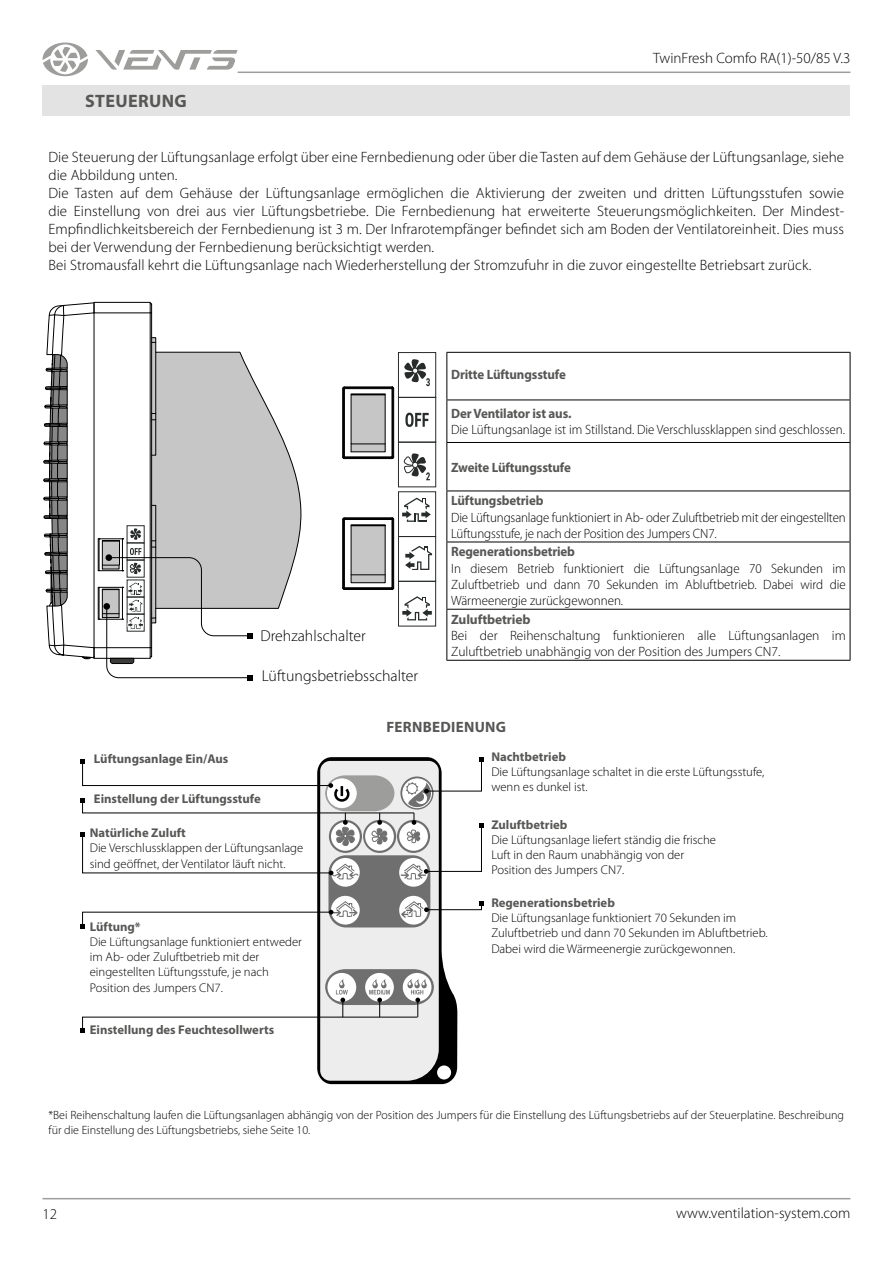
<style>
.page{position:relative;width:893px;height:1263px;background:#fff}
.page>*{position:absolute;margin:0;border:0;box-sizing:border-box;transform-origin:0 0}
.t1{font:700 18px "Myriad Pro";letter-spacing:.02em;color:#575756}
.t2{font:300 15.75px "Myriad Pro";color:#000}
.t3{font:300 15px/18px "Myriad Pro";letter-spacing:.005em;color:#000}
.t4{font:700 15px "Myriad Pro";letter-spacing:.02em;color:#575756}
.t5{font:300 13.5px/16.2px "Myriad Pro";color:#000;scale:.96 1}
.t6{font:300 13.5px/16.2px "Myriad Pro";color:#000}
.t7{font:700 13.5px "Myriad Pro";letter-spacing:-.01em;color:#575756;scale:.96 1}
.t8{font:700 13.5px "Myriad Pro";letter-spacing:-.01em;color:#575756}
.t9{font:300 12.6px/15.1px "Myriad Pro";color:#000}
.t10{font:700 12.6px "Myriad Pro";color:#585756}
.t11{font:300 12.6px/15.1px "Myriad Pro";color:#010202}
.t12{font:300 12px/14.4px "Myriad Pro";color:#000}
</style>
<div class="page">
<hr style="left:43px;top:1198px;width:807px;height:1px;background:#9d9d9c">
<hr style="left:238px;top:72px;width:612px;height:1px;background:#9d9d9c">
<svg style="left:95px;top:50px;width:143px;height:20px"></svg>
<svg style="left:43px;top:43px;width:45px;height:33px"></svg>
<div style="left:43px;top:85px;width:807px;height:31px;background:#e3e3e3"></div>
<hr style="left:446px;top:352px;width:404px;height:1px;background:#000">
<hr style="left:446px;top:353px;width:1px;height:47px;background:#000">
<hr style="left:850px;top:353px;width:1px;height:47px;background:#000">
<hr style="left:446px;top:400px;width:404px;height:1px;background:#000">
<hr style="left:446px;top:400px;width:1px;height:42px;background:#000">
<hr style="left:850px;top:400px;width:1px;height:42px;background:#000">
<hr style="left:446px;top:442px;width:404px;height:1px;background:#000">
<hr style="left:446px;top:443px;width:1px;height:48px;background:#000">
<hr style="left:850px;top:443px;width:1px;height:48px;background:#000">
<hr style="left:446px;top:491px;width:404px;height:1px;background:#000">
<hr style="left:446px;top:491px;width:1px;height:51px;background:#000">
<hr style="left:850px;top:491px;width:1px;height:51px;background:#000">
<hr style="left:446px;top:542px;width:404px;height:1px;background:#000">
<hr style="left:446px;top:542px;width:1px;height:67px;background:#000">
<hr style="left:850px;top:542px;width:1px;height:67px;background:#000">
<hr style="left:446px;top:609px;width:404px;height:1px;background:#000">
<hr style="left:446px;top:610px;width:1px;height:50px;background:#000">
<hr style="left:850px;top:610px;width:1px;height:50px;background:#000">
<hr style="left:446px;top:660px;width:404px;height:1px;background:#000">
<svg style="left:342px;top:386px;width:53px;height:74px"></svg>
<hr style="left:385px;top:394px;width:1px;height:50px;background:#000">
<div style="left:398px;top:536px;width:38px;height:46px;border:1px solid #272c2a"></div>
<div style="left:398px;top:491px;width:38px;height:46px;border:1px solid #272c2a"></div>
<div style="left:398px;top:581px;width:38px;height:45px;border:1px solid #272c2a"></div>
<div style="left:398px;top:442px;width:38px;height:45px;border:1px solid #272c2a"></div>
<div style="left:398px;top:397px;width:38px;height:46px;border:1px solid #272c2a"></div>
<div style="left:398px;top:352px;width:38px;height:46px;border:1px solid #272c2a"></div>
<svg style="left:342px;top:498px;width:92px;height:92px"></svg>
<svg style="left:404px;top:453px;width:26px;height:27px"></svg>
<svg style="left:405px;top:413px;width:24px;height:14px"></svg>
<svg style="left:404px;top:359px;width:26px;height:27px"></svg>
<svg style="left:402px;top:596px;width:30px;height:24px"></svg>
<svg style="left:43px;top:302px;width:259px;height:379px"></svg>
<svg style="left:80px;top:757px;width:404px;height:324px"></svg>
<p class="t1" style="left:85px;top:89px;width:103px">STEUERUNG</p>
<p class="t3" style="left:653px;top:49px;width:199px">TwinFresh Comfo RA(1)-50/85 V.3</p>
<p class="t3" style="left:49px;top:148px;width:797px">Die Steuerung der Lüftungsanlage erfolgt über eine Fernbedienung oder über die Tasten auf dem Gehäuse der Lüftungsanlage, siehe die Abbildung unten.<br>Die Tasten auf dem Gehäuse der Lüftungsanlage ermöglichen die Aktivierung der zweiten und dritten Lüftungsstufen sowie die Einstellung von drei aus vier Lüftungsbetriebe. Die Fernbedienung hat erweiterte Steuerungsmöglichkeiten. Der Mindest-Empfindlichkeitsbereich der Fernbedienung ist 3 m. Der Infrarotempfänger befindet sich am Boden der Ventilatoreinheit. Dies muss bei der Verwendung der Fernbedienung berücksichtigt werden.<br>Bei Stromausfall kehrt die Lüftungsanlage nach Wiederherstellung der Stromzufuhr in die zuvor eingestellte Betriebsart zurück.</p>
<p class="t2" style="left:261px;top:627px;width:107px">Drehzahlschalter</p>
<p class="t2" style="left:262px;top:667px;width:158px">Lüftungsbetriebsschalter</p>
<p class="t7" style="left:451px;top:365px;width:121px">Dritte Lüftungsstufe</p>
<p class="t7" style="left:451px;top:405px;width:127px">Der Ventilator ist aus.</p>
<p class="t5" style="left:451px;top:422px;width:412px">Die Lüftungsanlage ist im Stillstand. Die Verschlussklappen sind geschlossen.</p>
<p class="t7" style="left:451px;top:458px;width:126px">Zweite Lüftungsstufe</p>
<p class="t7" style="left:451px;top:492px;width:98px">Lüftungsbetrieb</p>
<p class="t5" style="left:451px;top:509px;width:413px">Die Lüftungsanlage funktioniert in Ab- oder Zuluftbetrieb mit der eingestellten<br>Lüftungsstufe, je nach der Position des Jumpers CN7.</p>
<p class="t7" style="left:451px;top:543px;width:131px">Regenerationsbetrieb</p>
<p class="t5" style="left:451px;top:560px;width:413px;text-align:justify">In diesem Betrieb funktioniert die Lüftungsanlage 70 Sekunden im Zuluftbetrieb und dann 70 Sekunden im Abluftbetrieb. Dabei wird die Wärmeenergie zurückgewonnen.</p>
<p class="t8" style="left:451px;top:610px;width:81px">Zuluftbetrieb</p>
<p class="t6" style="left:451px;top:627px;width:396px">Bei der Reihenschaltung funktionieren alle Lüftungsanlagen im<br>Zuluftbetrieb unabhängig von der Position des Jumpers CN7.</p>
<p class="t10" style="left:94px;top:750px;width:136px">Lüftungsanlage Ein/Aus</p>
<p class="t10" style="left:94px;top:790px;width:168px">Einstellung der Lüftungsstufe</p>
<p class="t10" style="left:90px;top:825px;width:98px">Natürliche Zuluft</p>
<p class="t9" style="left:90px;top:841px;width:215px">Die Verschlussklappen der Lüftungsanlage sind geöffnet, der Ventilator läuft nicht.</p>
<p class="t10" style="left:90px;top:918px;width:52px">Lüftung*</p>
<p class="t11" style="left:90px;top:934px;width:214px">Die Lüftungsanlage funktioniert entweder im Ab- oder Zuluftbetrieb mit der eingestellten Lüftungsstufe, je nach Position des Jumpers CN7.</p>
<p class="t10" style="left:90px;top:1021px;width:186px">Einstellung des Feuchtesollwerts</p>
<p class="t4" style="left:386px;top:717px;width:121px">FERNBEDIENUNG</p>
<p class="t10" style="left:491px;top:749px;width:76px">Nachtbetrieb</p>
<p class="t9" style="left:491px;top:765px;width:275px">Die Lüftungsanlage schaltet in die erste Lüftungsstufe, wenn es dunkel ist.</p>
<p class="t10" style="left:491px;top:816px;width:78px">Zuluftbetrieb</p>
<p class="t9" style="left:491px;top:832px;width:226px">Die Lüftungsanlage liefert ständig die frische<br>Luft in den Raum unabhängig von der<br>Position des Jumpers CN7.</p>
<p class="t10" style="left:491px;top:894px;width:125px">Regenerationsbetrieb</p>
<p class="t9" style="left:491px;top:911px;width:278px">Die Lüftungsanlage funktioniert 70 Sekunden im<br>Zuluftbetrieb und dann 70 Sekunden im Abluftbetrieb.<br>Dabei wird die Wärmeenergie zurückgewonnen.</p>
<p class="t12" style="left:49px;top:1108px;width:797px">*Bei Reihenschaltung laufen die Lüftungsanlagen abhängig von der Position des Jumpers für die Einstellung des Lüftungsbetriebs auf der Steuerplatine. Beschreibung für die Einstellung des Lüftungsbetriebs, siehe Seite 10.</p>
<p class="t3" style="left:43px;top:1205px;width:16px">12</p>
<p class="t3" style="left:676px;top:1204px;width:176px">www.ventilation-system.com</p>
</div>
